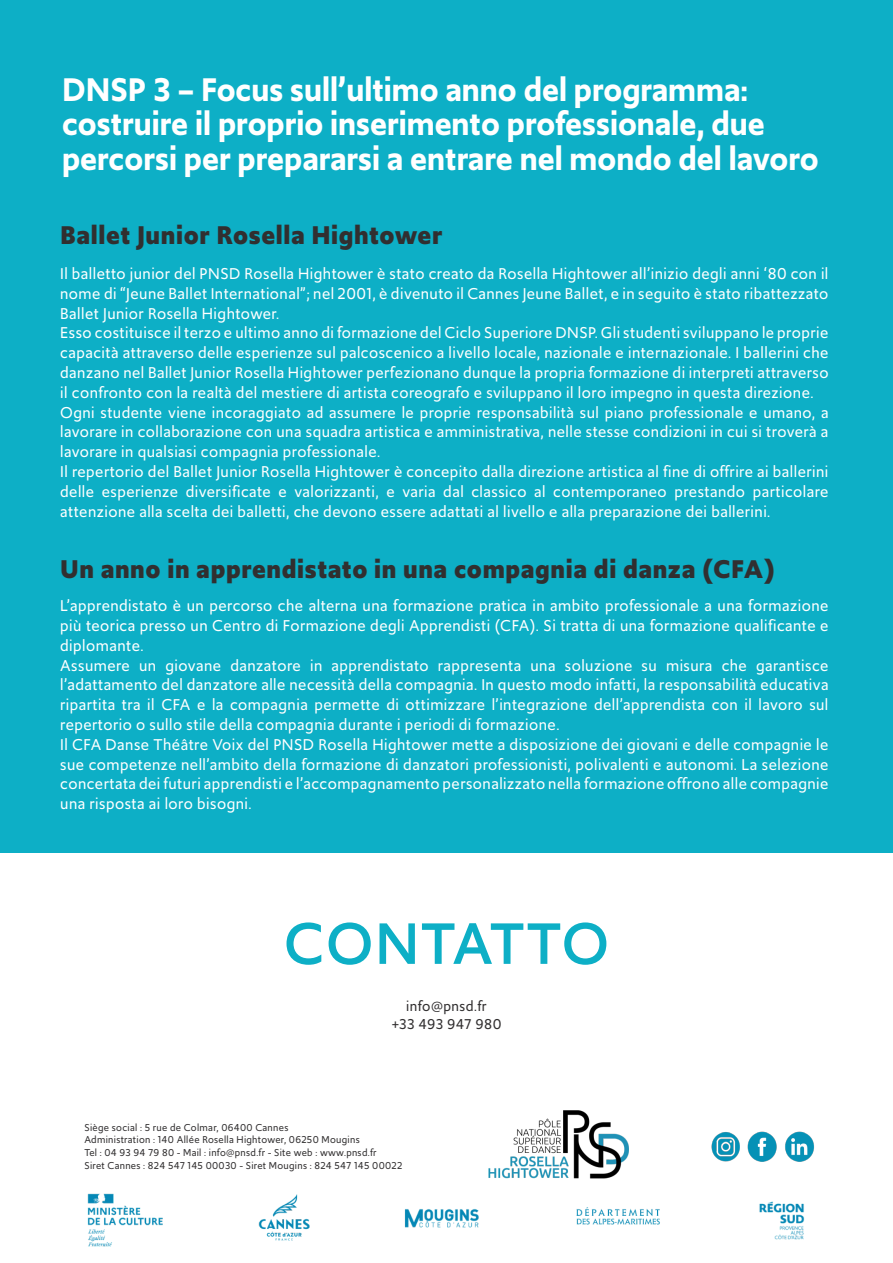
<style>
.page{position:relative;width:893px;height:1263px;background:#fff}
.page>*{position:absolute;margin:0;border:0;box-sizing:border-box;transform-origin:0 0}
.Center{font:500 61.5px "Upgrade";letter-spacing:.025em;color:#0dafc6}
.Left_Justify{font:600 34.5px/34.5px "Upgrade";color:#fff}
.Center-2{font:700 27px "Upgrade";letter-spacing:.025em;color:#312f30}
.Left_Justify-2{font:16.5px/19.8px "Upgrade";letter-spacing:.03em;color:#fff;text-align:justify}
.Left_Justify-3{font:15px "Upgrade";letter-spacing:.03em;color:#312f30}
.Left_Justify-4{font:10.5px "Upgrade";letter-spacing:.03em;color:#312f30}
</style>
<div class="page">
<img style="left:62px;top:852px;width:768px;height:395px">
<div style="left:0;top:0;width:893px;height:852px;background:#0dafc6"></div>
<img style="left:474px;top:1104px;width:169px;height:82px">
<p class="Left_Justify" style="left:62px;top:72px;width:758px">DNSP 3 – Focus sull’ultimo anno del programma: costruire il proprio inserimento professionale, due percorsi per prepararsi a entrare nel mondo del lavoro</p>
<p class="Center-2" style="left:60px;top:217px;width:384px">Ballet Junior Rosella Hightower</p>
<p class="Left_Justify-2" style="left:60px;top:264px;width:770px">Il balletto junior del PNSD Rosella Hightower è stato creato da Rosella Hightower all’inizio degli anni ‘80 con il nome di “Jeune Ballet International”; nel 2001, è divenuto il Cannes Jeune Ballet, e in seguito è stato ribattezzato Ballet Junior Rosella Hightower.</p>
<p class="Left_Justify-2" style="left:60px;top:323px;width:770px">Esso costituisce il terzo e ultimo anno di formazione del Ciclo Superiore DNSP. Gli studenti sviluppano le proprie capacità attraverso delle esperienze sul palcoscenico a livello locale, nazionale e internazionale. I ballerini che danzano nel Ballet Junior Rosella Hightower perfezionano dunque la propria formazione di interpreti attraverso il confronto con la realtà del mestiere di artista coreografo e sviluppano il loro impegno in questa direzione.</p>
<p class="Left_Justify-2" style="left:60px;top:402px;width:770px">Ogni studente viene incoraggiato ad assumere le proprie responsabilità sul piano professionale e umano, a lavorare in collaborazione con una squadra artistica e amministrativa, nelle stesse condizioni in cui si troverà a lavorare in qualsiasi compagnia professionale.</p>
<p class="Left_Justify-2" style="left:60px;top:462px;width:770px">Il repertorio del Ballet Junior Rosella Hightower è concepito dalla direzione artistica al fine di offrire ai ballerini delle esperienze diversificate e valorizzanti, e varia dal classico al contemporaneo prestando particolare attenzione alla scelta dei balletti, che devono essere adattati al livello e alla preparazione dei ballerini.</p>
<p class="Center-2" style="left:60px;top:551px;width:716px">Un anno in apprendistato in una compagnia di danza (CFA)</p>
<p class="Left_Justify-2" style="left:60px;top:596px;width:770px">L’apprendistato è un percorso che alterna una formazione pratica in ambito professionale a una formazione più teorica presso un Centro di Formazione degli Apprendisti (CFA). Si tratta di una formazione qualificante e diplomante.</p>
<p class="Left_Justify-2" style="left:60px;top:655px;width:770px">Assumere un giovane danzatore in apprendistato rappresenta una soluzione su misura che garantisce l’adattamento del danzatore alle necessità della compagnia. In questo modo infatti, la responsabilità educativa ripartita tra il CFA e la compagnia permette di ottimizzare l’integrazione dell’apprendista con il lavoro sul repertorio o sullo stile della compagnia durante i periodi di formazione.</p>
<p class="Left_Justify-2" style="left:60px;top:734px;width:770px">Il CFA Danse Théâtre Voix del PNSD Rosella Hightower mette a disposizione dei giovani e delle compagnie le sue competenze nell’ambito della formazione di danzatori professionisti, polivalenti e autonomi. La selezione concertata dei futuri apprendisti e l’accompagnamento personalizzato nella formazione offrono alle compagnie una risposta ai loro bisogni.</p>
<p class="Center" style="left:284px;top:903px;width:327px">CONTATTO</p>
<p class="Left_Justify-3" style="left:406px;top:996px;width:82px">info@pnsd.fr</p>
<p class="Left_Justify-3" style="left:391px;top:1014px;width:112px">+33 493 947 980</p>
<p class="Left_Justify-4" style="left:84px;top:1120px;width:205px">Siège social : 5 rue de Colmar, 06400 Cannes</p>
<p class="Left_Justify-4" style="left:84px;top:1133px;width:277px">Administration : 140 Allée Rosella Hightower, 06250 Mougins</p>
<p class="Left_Justify-4" style="left:84px;top:1145px;width:294px">Tel : 04 93 94 79 80 - Mail : info@pnsd.fr - Site web : www.pnsd.fr</p>
<p class="Left_Justify-4" style="left:84px;top:1158px;width:319px">Siret Cannes : 824 547 145 00030 - Siret Mougins : 824 547 145 00022</p>
</div>
